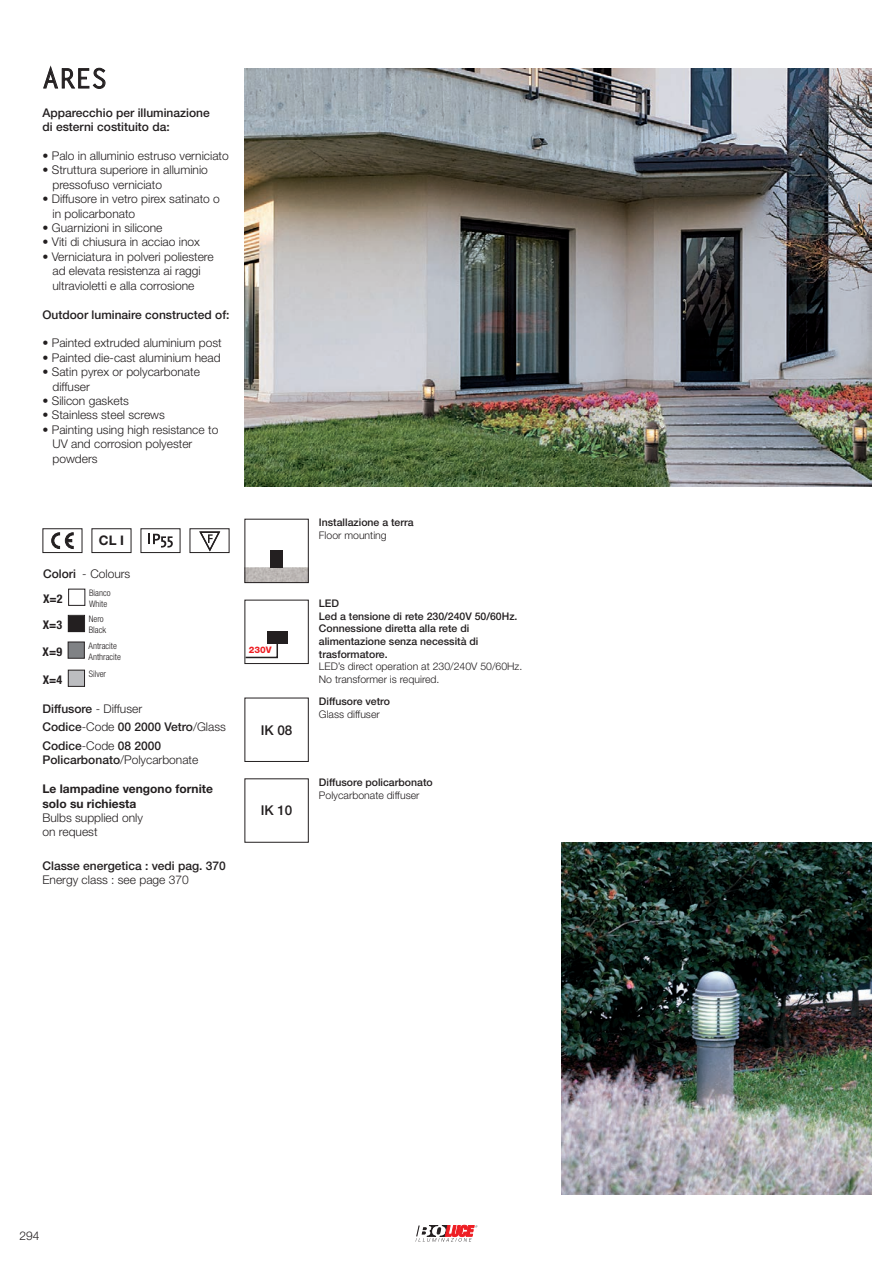
<style>
.page{position:relative;width:893px;height:1263px;background:#fff}
.page>*{position:absolute;margin:0;border:0;box-sizing:border-box;transform-origin:0 0}
.Titolo_LAMPADA{font:700 27px "Letter Gothic Std";color:#231f20}
.t1{font:500 13.5px "Helvetica Neue LT Std";color:#231f20}
.t2{font:700 13.2px "Helvetica Neue LT Std";color:#231f20}
.t3{font:300 12px "Helvetica Neue LT Std";color:#231f20}
.t4{font:500 12px "Helvetica Neue LT Std";color:#231f20}
.t5{font:700 12px/14.4px "Helvetica Neue LT Std";color:#231f20}
.t6{font:300 12px/25.3px "Helvetica Neue";color:#231f20}
.t7{font:700 condensed 12px "Helvetica Neue";color:#231f20}
.t8{font:500 10.5px/12.6px "Helvetica Neue LT Std";color:#231f20}
.t9{font:300 10.5px/12.6px "Helvetica Neue LT Std";color:#231f20}
.t10{font:300 condensed 9px/10.8px "Helvetica Neue";color:#231f20}
.t11{font:800 9px "Helvetica Neue LT Std";color:#ee1d23}
.s1{font-weight:500}
.s2{font-weight:700;font-stretch:condensed}
.s3{font-weight:300}
</style>
<div class="page">
<svg style="left:416px;top:1225px;width:61px;height:17px"></svg>
<img style="left:244px;top:68px;width:628px;height:419px">
<svg style="left:43px;top:66px;width:63px;height:23px"></svg>
<img style="left:246px;top:568px;width:61px;height:13px">
<div style="left:244px;top:519px;width:65px;height:64px;border:1px solid #231f20"></div>
<div style="left:271px;top:550px;width:12px;height:18px;background:#231f20"></div>
<svg style="left:148px;top:534px;width:25px;height:14px"></svg>
<svg style="left:51px;top:532px;width:23px;height:17px"></svg>
<div style="left:43px;top:528px;width:39px;height:25px;border:1px solid #231f20"></div>
<div style="left:92px;top:528px;width:39px;height:25px;border:1px solid #231f20"></div>
<svg style="left:199px;top:531px;width:22px;height:20px"></svg>
<div style="left:190px;top:528px;width:39px;height:25px;border:1px solid #231f20"></div>
<div style="left:141px;top:528px;width:39px;height:25px;border:1px solid #231f20"></div>
<div style="left:244px;top:778px;width:65px;height:65px;border:1px solid #231f20"></div>
<div style="left:244px;top:698px;width:65px;height:64px;border:1px solid #231f20"></div>
<img style="left:561px;top:842px;width:311px;height:353px">
<div style="left:68px;top:589px;width:17px;height:17px;border:1px solid #231f20"></div>
<div style="left:69px;top:616px;width:15px;height:15px;background:#231f20"></div>
<div style="left:68px;top:615px;width:17px;height:17px;border:1px solid #231f20"></div>
<div style="left:68px;top:642px;width:16px;height:16px;background:#808285"></div>
<div style="left:68px;top:642px;width:17px;height:17px;border:1px solid #231f20"></div>
<div style="left:69px;top:670px;width:15px;height:16px;background:#bcbdc0"></div>
<div style="left:68px;top:670px;width:17px;height:17px;border:1px solid #231f20"></div>
<div style="left:244px;top:600px;width:65px;height:64px;border:1px solid #231f20"></div>
<svg style="left:244px;top:642px;width:34px;height:17px"></svg>
<div style="left:267px;top:632px;width:21px;height:12px;background:#231f20"></div>
<p class="Titolo_LAMPADA" style="left:43px;top:62px;width:66px">ARES</p>
<p class="t4" style="left:43px;top:105px;width:169px">Apparecchio per illuminazione</p>
<p class="t4" style="left:43px;top:120px;width:129px">di esterni costituito da:</p>
<p class="t3" style="left:43px;top:148px;width:188px">• Palo in alluminio estruso verniciato</p>
<p class="t3" style="left:43px;top:163px;width:167px">• Struttura superiore in alluminio</p>
<p class="t3" style="left:53px;top:177px;width:111px">pressofuso verniciato</p>
<p class="t3" style="left:43px;top:192px;width:179px">• Diffusore in vetro pirex satinato o</p>
<p class="t3" style="left:53px;top:206px;width:84px">in policarbonato</p>
<p class="t3" style="left:43px;top:220px;width:122px">• Guarnizioni in silicone</p>
<p class="t3" style="left:43px;top:235px;width:159px">• Viti di chiusura in acciao inox</p>
<p class="t3" style="left:43px;top:249px;width:173px">• Verniciatura in polveri poliestere</p>
<p class="t3" style="left:53px;top:264px;width:150px">ad elevata resistenza ai raggi</p>
<p class="t3" style="left:53px;top:278px;width:143px">ultravioletti e alla corrosione</p>
<p class="t4" style="left:43px;top:307px;width:188px">Outdoor luminaire constructed of:</p>
<p class="t3" style="left:43px;top:336px;width:181px">• Painted extruded aluminium post</p>
<p class="t3" style="left:43px;top:350px;width:180px">• Painted die-cast aluminium head</p>
<p class="t3" style="left:43px;top:364px;width:159px">• Satin pyrex or polycarbonate</p>
<p class="t3" style="left:53px;top:379px;width:39px">diffuser</p>
<p class="t3" style="left:43px;top:393px;width:88px">• Silicon gaskets</p>
<p class="t3" style="left:43px;top:408px;width:124px">• Stainless steel screws</p>
<p class="t3" style="left:43px;top:422px;width:177px">• Painting using high resistance to</p>
<p class="t3" style="left:53px;top:436px;width:141px">UV and corrosion polyester</p>
<p class="t3" style="left:53px;top:451px;width:47px">powders</p>
<p class="t2" style="left:99px;top:532px;width:27px">CL I</p>
<p class="t6" style="left:43px;top:560px;width:89px"><span class="s1">Colori</span> - Colours<br><span class="s2">X=2</span></p>
<p class="t10" style="left:89px;top:587px;width:23px">Bianco<br>White</p>
<p class="t7" style="left:43px;top:618px;width:21px">X=3</p>
<p class="t10" style="left:89px;top:613px;width:19px">Nero<br>Black</p>
<p class="t7" style="left:43px;top:644px;width:21px">X=9</p>
<p class="t10" style="left:89px;top:640px;width:34px">Antracite<br>Anthracite</p>
<p class="t7" style="left:43px;top:672px;width:21px">X=4</p>
<p class="t10" style="left:89px;top:668px;width:19px">Silver</p>
<p class="t4" style="left:43px;top:701px;width:101px">Diffusore <span class="s3">- Diffuser</span></p>
<p class="t4" style="left:43px;top:720px;width:185px">Codice<span class="s3">-Code</span> 00 2000 Vetro<span class="s3">/Glass</span></p>
<p class="t4" style="left:43px;top:739px;width:120px">Codice<span class="s3">-Code</span> 08 2000</p>
<p class="t3" style="left:43px;top:753px;width:157px"><span class="s1">Policarbonato</span>/Polycarbonate</p>
<p class="t5" style="left:43px;top:781px;width:172px">Le lampadine vengono fornite solo su richiesta</p>
<p class="t3" style="left:43px;top:810px;width:102px">Bulbs supplied only</p>
<p class="t3" style="left:43px;top:825px;width:57px">on request</p>
<p class="t4" style="left:43px;top:858px;width:185px">Classe energetica : vedi pag. 370</p>
<p class="t3" style="left:43px;top:872px;width:148px">Energy class : see page 370</p>
<p class="t11" style="left:249px;top:644px;width:24px">230V</p>
<p class="t1" style="left:261px;top:722px;width:33px">IK 08</p>
<p class="t1" style="left:261px;top:802px;width:33px">IK 10</p>
<p class="t8" style="left:319px;top:516px;width:96px">Installazione a terra</p>
<p class="t9" style="left:319px;top:529px;width:69px">Floor mounting</p>
<p class="t8" style="left:319px;top:597px;width:22px">LED</p>
<p class="t8" style="left:319px;top:609px;width:200px">Led a tensione di rete 230/240V 50/60Hz.<br>Connessione diretta alla rete di alimentazione senza necessità di trasformatore.</p>
<p class="t9" style="left:319px;top:660px;width:205px">LED’s direct operation at 230/240V 50/60Hz.<br>No transformer is required.</p>
<p class="t8" style="left:319px;top:695px;width:73px">Diffusore vetro</p>
<p class="t9" style="left:319px;top:707px;width:62px">Glass diffuser</p>
<p class="t8" style="left:319px;top:776px;width:115px">Diffusore policarbonato</p>
<p class="t9" style="left:319px;top:788px;width:102px">Polycarbonate diffuser</p>
<p class="t3" style="left:19px;top:1228px;width:22px">294</p>
</div>
